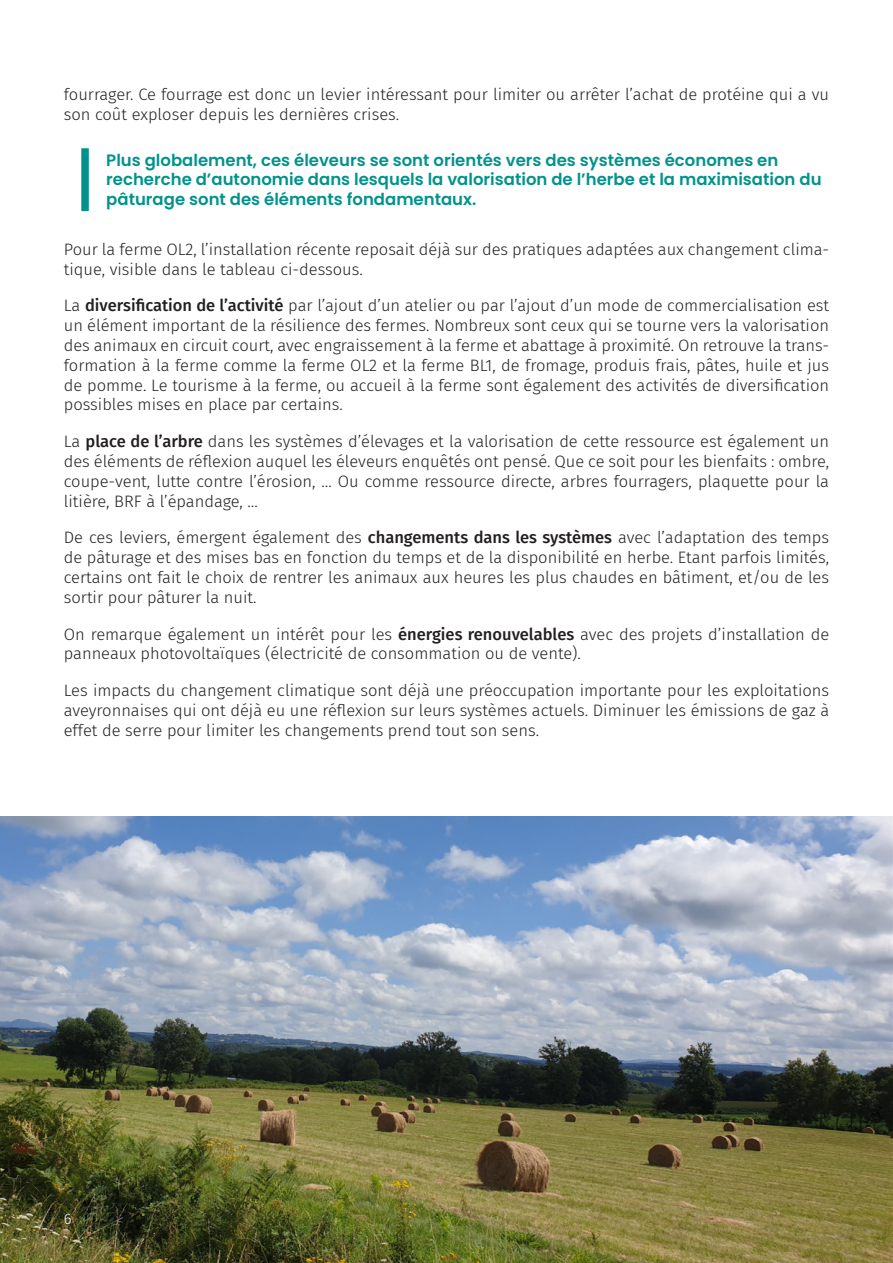
<style>
.page{position:relative;width:893px;height:1263px;background:#fff}
.page>*{position:absolute;margin:0;border:0;box-sizing:border-box;transform-origin:0 0}
.t1{font:300 16.5px/19.8px "Fira Sans";color:#231f20;text-align:justify}
.Citation{font:600 16.5px/19.8px "Poppins";color:#00938b}
.t2{font:300 15px "Fira Sans";color:#fff}
.s1{font-weight:500}
</style>
<div class="page">
<img style="left:0;top:816px;width:893px;height:447px">
<div style="left:81px;top:148px;width:8px;height:63px;background:#00938b"></div>
<p class="t1" style="left:64px;top:85px;width:767px">fourrager. Ce fourrage est donc un levier intéressant pour limiter ou arrêter l’achat de protéine qui a vu son coût exploser depuis les dernières crises.</p>
<p class="Citation" style="left:106px;top:150px;width:717px">Plus globalement, ces éleveurs se sont orientés vers des systèmes économes en recherche d’autonomie dans lesquels la valorisation de l’herbe et la maximisation du pâturage sont des éléments fondamentaux.</p>
<p class="t1" style="left:64px;top:239px;width:767px">Pour la ferme OL2, l’installation récente reposait déjà sur des pratiques adaptées aux changement clima&shy;tique, visible dans le tableau ci-dessous.</p>
<p class="t1" style="left:64px;top:296px;width:767px">La <span class="s1">diversification de l’activité</span> par l’ajout d’un atelier ou par l’ajout d’un mode de commercialisation est un élément important de la résilience des fermes. Nombreux sont ceux qui se tourne vers la valorisation des animaux en circuit court, avec engraissement à la ferme et abattage à proximité. On retrouve la trans&shy;formation à la ferme comme la ferme OL2 et la ferme BL1, de fromage, produis frais, pâtes, huile et jus de pomme. Le tourisme à la ferme, ou accueil à la ferme sont également des activités de diversification possibles mises en place par certains.</p>
<p class="t1" style="left:64px;top:431px;width:767px">La <span class="s1">place de l’arbre</span> dans les systèmes d’élevages et la valorisation de cette ressource est également un des éléments de réflexion auquel les éleveurs enquêtés ont pensé. Que ce soit pour les bienfaits : ombre, coupe-vent, lutte contre l’érosion, … Ou comme ressource directe, arbres fourragers, plaquette pour la litière, BRF à l’épandage, …</p>
<p class="t1" style="left:64px;top:528px;width:767px">De ces leviers, émergent également des <span class="s1">changements dans les systèmes</span> avec l’adaptation des temps de pâturage et des mises bas en fonction du temps et de la disponibilité en herbe. Etant parfois limités, certains ont fait le choix de rentrer les animaux aux heures les plus chaudes en bâtiment, et/ou de les sortir pour pâturer la nuit.</p>
<p class="t1" style="left:64px;top:624px;width:767px">On remarque également un intérêt pour les <span class="s1">énergies renouvelables</span> avec des projets d’installation de panneaux photovoltaïques (électricité de consommation ou de vente).</p>
<p class="t1" style="left:64px;top:680px;width:767px">Les impacts du changement climatique sont déjà une préoccupation importante pour les exploitations aveyronnaises qui ont déjà eu une réflexion sur leurs systèmes actuels. Diminuer les émissions de gaz à effet de serre pour limiter les changements prend tout son sens.</p>
<p class="t2" style="left:64px;top:1208px;width:9px">6</p>
</div>
